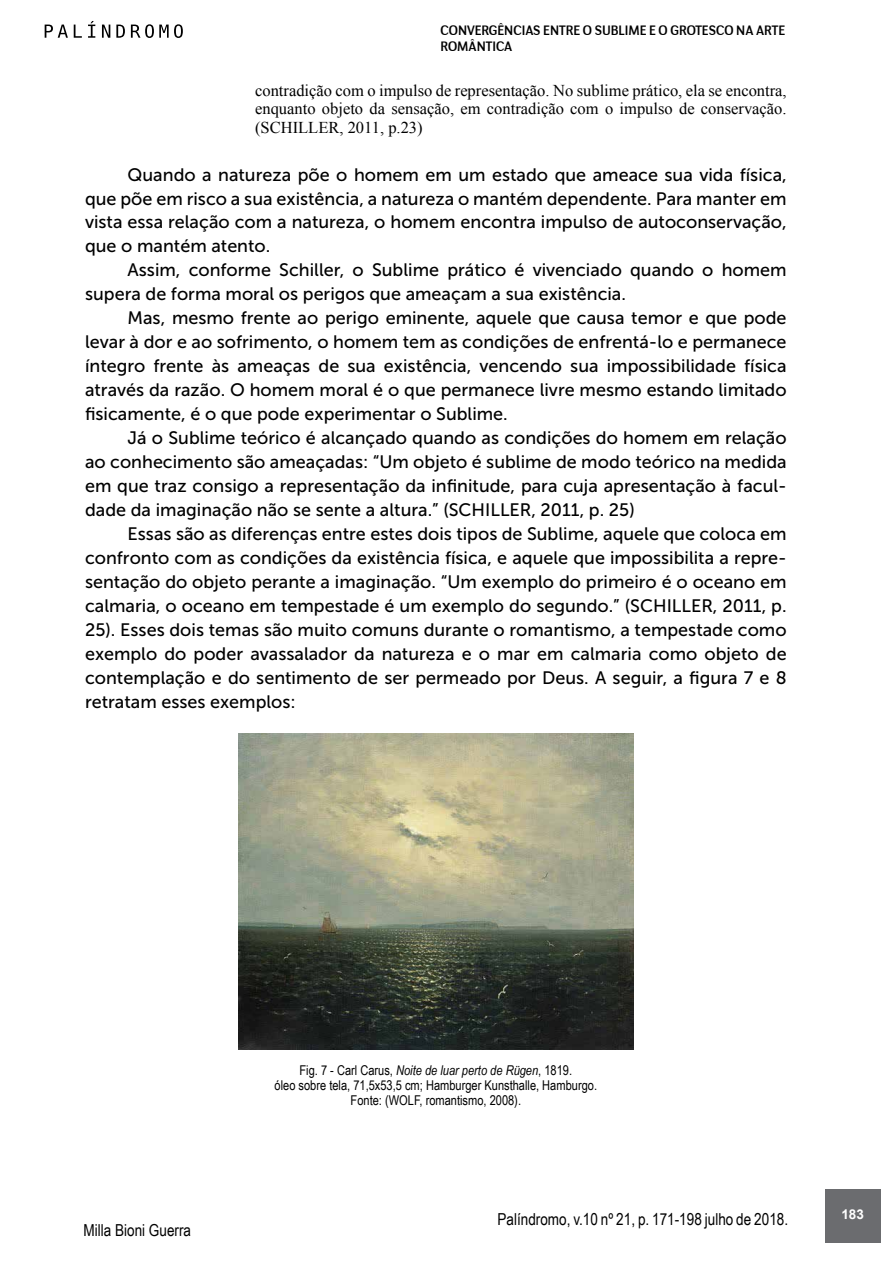
<style>
.page{position:relative;width:893px;height:1263px;background:#fff}
.page>*{position:absolute;margin:0;border:0;box-sizing:border-box;transform-origin:0 0}
.t1{font:18px/24px "Museo Sans 500";color:#000;text-align:justify}
.t2{font:16.5px/18px "Times New Roman";color:#000;text-align:justify}
.t3{font:16.5px "Arial Narrow";color:#000}
.t4{font:13.5px/15px "Arial Narrow";color:#000;text-align:center}
.t5{font:13.5px/16.2px "Negotiate Free";color:#000}
.t6{font:700 13.5px "Arial";color:#fff}
.s1{font-style:italic}
</style>
<div class="page">
<div style="left:825px;top:1189px;width:55px;height:53px;background:#6b6c6f"></div>
<svg style="left:45px;top:25px;width:23px;height:13px"></svg>
<svg style="left:74px;top:25px;width:8px;height:13px"></svg>
<svg style="left:88px;top:21px;width:7px;height:17px"></svg>
<svg style="left:102px;top:25px;width:8px;height:13px"></svg>
<svg style="left:116px;top:25px;width:9px;height:13px"></svg>
<svg style="left:131px;top:24px;width:52px;height:14px"></svg>
<img style="left:238px;top:733px;width:396px;height:316px">
<p class="t5" style="left:441px;top:22px;width:346px">CONVERGÊNCIAS ENTRE O SUBLIME E O GROTESCO NA ARTE<br>ROMÂNTICA</p>
<p class="t2" style="left:255px;top:82px;width:533px">contradição com o impulso de representação. No sublime prático, ela se encontra, enquanto objeto da sensação, em contradição com o impulso de conservação. (SCHILLER, 2011, p.23)</p>
<p class="t1" style="left:85px;top:162px;width:703px;text-indent:43px">Quando a natureza põe o homem em um estado que ameace sua vida física, que põe em risco a sua existência, a natureza o mantém dependente. Para manter em vista essa relação com a natureza, o homem encontra impulso de autoconservação, que o mantém atento.</p>
<p class="t1" style="left:85px;top:258px;width:703px;text-indent:43px">Assim, conforme Schiller, o Sublime prático é vivenciado quando o homem supera de forma moral os perigos que ameaçam a sua existência.</p>
<p class="t1" style="left:85px;top:306px;width:703px;text-indent:43px">Mas, mesmo frente ao perigo eminente, aquele que causa temor e que pode levar à dor e ao sofrimento, o homem tem as condições de enfrentá-lo e permanece íntegro frente às ameaças de sua existência, vencendo sua impossibilidade física através da razão. O homem moral é o que permanece livre mesmo estando limitado fisicamente, é o que pode experimentar o Sublime.</p>
<p class="t1" style="left:85px;top:426px;width:703px;text-indent:43px">Já o Sublime teórico é alcançado quando as condições do homem em relação ao conhecimento são ameaçadas: “Um objeto é sublime de modo teórico na medida em que traz consigo a representação da infinitude, para cuja apresentação à facul&shy;dade da imaginação não se sente a altura.” (SCHILLER, 2011, p. 25)</p>
<p class="t1" style="left:85px;top:522px;width:703px;text-indent:43px">Essas são as diferenças entre estes dois tipos de Sublime, aquele que coloca em confronto com as condições da existência física, e aquele que impossibilita a repre&shy;sentação do objeto perante a imaginação. “Um exemplo do primeiro é o oceano em calmaria, o oceano em tempestade é um exemplo do segundo.” (SCHILLER, 2011, p.<br>25). Esses dois temas são muito comuns durante o romantismo, a tempestade como exemplo do poder avassalador da natureza e o mar em calmaria como objeto de contemplação e do sentimento de ser permeado por Deus. A seguir, a figura 7 e 8 retratam esses exemplos:</p>
<p class="t3" style="left:84px;top:1218px;width:109px">Milla Bioni Guerra</p>
<p class="t4" style="left:275px;top:1062px;width:324px">Fig. 7 - Carl Carus, <span class="s1">Noite de luar perto de Rügen</span>, 1819.<br>óleo sobre tela, 71,5x53,5 cm; Hamburger Kunsthalle, Hamburgo.<br>Fonte: (WOLF, romantismo, 2008).</p>
<p class="t3" style="left:497px;top:1206px;width:292px">Palíndromo, v.10 nº 21, p. 171-198 julho de 2018.</p>
<p class="t6" style="left:841px;top:1205px;width:24px">183</p>
</div>
